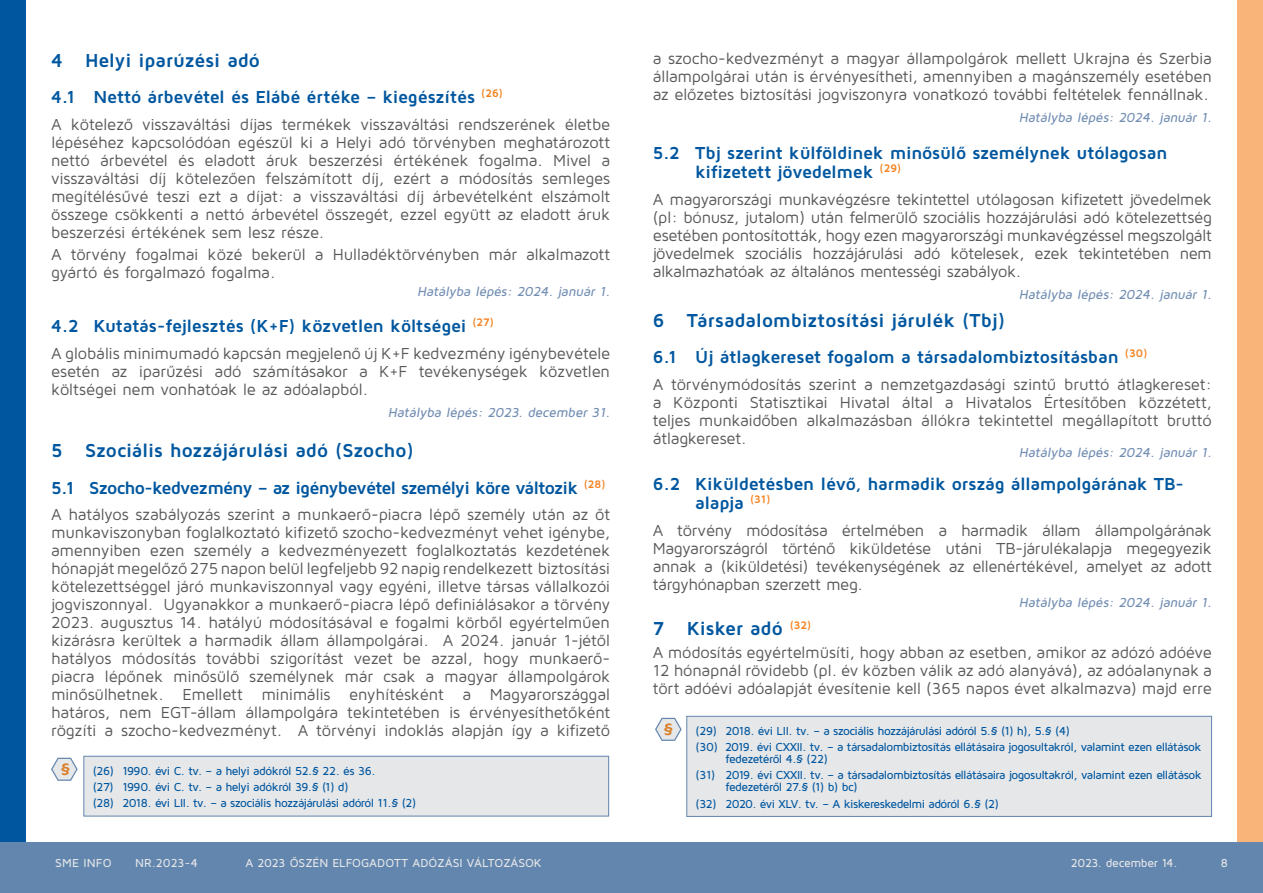
<style>
.page{position:relative;width:1263px;height:893px;background:#fff}
.page>*{position:absolute;margin:0;border:0;box-sizing:border-box;transform-origin:0 0}
.Heading_2{font:700 19.5px "Maven Pro";letter-spacing:-.005em;color:#01579f}
.Heading_3a_blue{font:700 18px/19.5px "Maven Pro";letter-spacing:-.015em;color:#01579f}
.Heading_3a_blue-2{font:700 18px "Maven Pro";letter-spacing:-.045em;color:#01579f}
.Body_text{font:16.5px/18px "Maven Pro";letter-spacing:-.015em;color:#57585a;text-align:justify}
.Hataélyba_lépés{font:italic 500 13.5px "Maven Pro";letter-spacing:-.02em;color:#728eb3}
.Footnote_text_blue{font:500 12px/12px "Maven Pro";letter-spacing:-.045em;color:#01579f}
.t1{font:500 12px "Maven Pro";letter-spacing:-.01em;color:#e6e7e9}
.t2{font:500 12px "Maven Pro";letter-spacing:-.03em;color:#e6e7e9}
</style>
<div class="page">
<div style="left:0;top:842px;width:1263px;height:51px;background:#6386ae"></div>
<div style="left:0;top:0;width:26px;height:842px;background:#01579f"></div>
<div style="left:1237px;top:0;width:26px;height:842px;background:#f9b479"></div>
<svg style="left:51px;top:757px;width:27px;height:24px"></svg>
<div style="left:84px;top:756px;width:525px;height:60px;background:#e6e7e9"></div>
<div style="left:83px;top:756px;width:526px;height:60px;border:1px solid #6386ae"></div>
<svg style="left:655px;top:717px;width:27px;height:24px"></svg>
<div style="left:687px;top:716px;width:524px;height:100px;background:#e6e7e9"></div>
<div style="left:686px;top:716px;width:526px;height:101px;border:1px solid #6386ae"></div>
<p class="Heading_2" style="left:51px;top:48px;width:210px">4 Helyi iparúzési adó</p>
<p class="Heading_3a_blue" style="left:51px;top:86px;width:453px">4.1 Nettó árbevétel és Elábé értéke – kiegészítés <sup>(26)</sup></p>
<p class="Body_text" style="left:51px;top:114px;width:561px">A kötelező visszaváltási díjas termékek visszaváltási rendszerének életbe lépéséhez kapcsolódóan egészül ki a Helyi adó törvényben meghatározott nettó árbevétel és eladott áruk beszerzési értékének fogalma. Mivel a visszaváltási díj kötelezően felszámított díj, ezért a módosítás semleges megítélésűvé teszi ezt a díjat: a visszaváltási díj árbevételként elszámolt összege csökkenti a nettó árbevétel összegét, ezzel együtt az eladott áruk beszerzési értékének sem lesz része.</p>
<p class="Body_text" style="left:51px;top:245px;width:561px">A törvény fogalmai közé bekerül a Hulladéktörvényben már alkalmazott gyártó és forgalmazó fogalma.</p>
<p class="Hataélyba_lépés" style="left:417px;top:283px;width:197px">Hatályba lépés: 2024. január 1.</p>
<p class="Heading_3a_blue" style="left:51px;top:316px;width:444px">4.2 Kutatás-fejlesztés (K+F) közvetlen költségei <sup>(27)</sup></p>
<p class="Body_text" style="left:51px;top:343px;width:561px">A globális minimumadó kapcsán megjelenő új K+F kedvezmény igénybevétele esetén az iparűzési adó számításakor a K+F tevékenységek közvetlen költségei nem vonhatóak le az adóalapból.</p>
<p class="Hataélyba_lépés" style="left:388px;top:404px;width:227px">Hatályba lépés: 2023. december 31.</p>
<p class="Heading_2" style="left:51px;top:438px;width:364px">5 Szociális hozzájárulási adó (Szocho)</p>
<p class="Heading_3a_blue-2" style="left:51px;top:476px;width:556px">5.1 Szocho-kedvezmény – az igénybevétel személyi köre változik <sup>(28)</sup></p>
<p class="Body_text" style="left:51px;top:505px;width:561px">A hatályos szabályozás szerint a munkaerő-piacra lépő személy után az őt munkaviszonyban foglalkoztató kifizető szocho-kedvezményt vehet igénybe, amennyiben ezen személy a kedvezményezett foglalkoztatás kezdetének hónapját megelőző 275 napon belül legfeljebb 92 napig rendelkezett biztosítási kötelezettséggel járó munkaviszonnyal vagy egyéni, illetve társas vállalkozói jogviszonnyal. Ugyanakkor a munkaerő-piacra lépő definiálásakor a törvény 2023. augusztus 14. hatályú módosításával e fogalmi körből egyértelműen kizárásra kerültek a harmadik állam állampolgárai. A 2024. január 1-jétől hatályos módosítás további szigorítást vezet be azzal, hogy munkaerő&shy;piacra lépőnek minősülő személynek már csak a magyar állampolgárok minősülhetnek. Emellett minimális enyhítésként a Magyarországgal határos, nem EGT-állam állampolgára tekintetében is érvényesíthetőként rögzíti a szocho-kedvezményt. A törvényi indoklás alapján így a kifizető</p>
<p class="Footnote_text_blue" style="left:93px;top:764px;width:284px">(26) 1990. évi C. tv. – a helyi adókról 52.§ 22. és 36.</p>
<p class="Footnote_text_blue" style="left:93px;top:780px;width:257px">(27) 1990. évi C. tv. – a helyi adókról 39.§ (1) d)</p>
<p class="Footnote_text_blue" style="left:93px;top:797px;width:325px">(28) 2018. évi LII. tv. – a szociális hozzájárulási adóról 11.§ (2)</p>
<p class="Body_text" style="left:653px;top:49px;width:561px">a szocho-kedvezményt a magyar állampolgárok mellett Ukrajna és Szerbia állampolgárai után is érvényesítheti, amennyiben a magánszemély esetében az előzetes biztosítási jogviszonyra vonatkozó további feltételek fennállnak.</p>
<p class="Hataélyba_lépés" style="left:1019px;top:109px;width:197px">Hatályba lépés: 2024. január 1.</p>
<p class="Heading_3a_blue" style="left:695px;top:142px;width:474px;text-indent:-43px">5.2 Tbj szerint külföldinek minősülő személynek utólagosan kifizetett jövedelmek <sup>(29)</sup></p>
<p class="Body_text" style="left:653px;top:190px;width:561px">A magyarországi munkavégzésre tekintettel utólagosan kifizetett jövedelmek (pl: bónusz, jutalom) után felmerülő szociális hozzájárulási adó kötelezettség esetében pontosították, hogy ezen magyarországi munkavégzéssel megszolgált jövedelmek szociális hozzájárulási adó kötelesek, ezek tekintetében nem alkalmazhatóak az általános mentességi szabályok.</p>
<p class="Hataélyba_lépés" style="left:1019px;top:286px;width:197px">Hatályba lépés: 2024. január 1.</p>
<p class="Heading_2" style="left:653px;top:308px;width:354px">6 Társadalombiztosítási járulék (Tbj)</p>
<p class="Heading_3a_blue" style="left:653px;top:347px;width:496px">6.1 Új átlagkereset fogalom a társadalombiztosításban <sup>(30)</sup></p>
<p class="Body_text" style="left:653px;top:375px;width:561px">A törvénymódosítás szerint a nemzetgazdasági szintű bruttó átlagkereset: a Központi Statisztikai Hivatal által a Hivatalos Értesítőben közzétett, teljes munkaidőben alkalmazásban állókra tekintettel megállapított bruttó átlagkereset.</p>
<p class="Hataélyba_lépés" style="left:1019px;top:444px;width:197px">Hatályba lépés: 2024. január 1.</p>
<p class="Heading_3a_blue" style="left:695px;top:473px;width:490px;text-indent:-43px">6.2 Kiküldetésben lévő, harmadik ország állampolgárának TB&shy;alapja <sup>(31)</sup></p>
<p class="Body_text" style="left:653px;top:520px;width:561px">A törvény módosítása értelmében a harmadik állam állampolgárának Magyarországról történő kiküldetése utáni TB-járulékalapja megegyezik annak a (kiküldetési) tevékenységének az ellenértékével, amelyet az adott tárgyhónapban szerzett meg.</p>
<p class="Hataélyba_lépés" style="left:1019px;top:594px;width:197px">Hatályba lépés: 2024. január 1.</p>
<p class="Heading_2" style="left:653px;top:616px;width:160px">7 Kisker adó <sup>(32)</sup></p>
<p class="Body_text" style="left:653px;top:642px;width:561px">A módosítás egyértelmüsíti, hogy abban az esetben, amikor az adózó adóéve 12 hónapnál rövidebb (pl. év közben válik az adó alanyává), az adóalanynak a tört adóévi adóalapját évesítenie kell (365 napos évet alkalmazva) majd erre</p>
<p class="Footnote_text_blue" style="left:696px;top:724px;width:376px">(29) 2018. évi LII. tv. – a szociális hozzájárulási adóról 5.§ (1) h), 5.§ (4)</p>
<p class="Footnote_text_blue" style="left:725px;top:740px;width:477px;text-indent:-30px">(30) 2019. évi CXXII. tv. – a társadalombiztosítás ellátásaira jogosultakról, valamint ezen ellátások fedezetéről 4.§ (22)</p>
<p class="Footnote_text_blue" style="left:725px;top:769px;width:478px;text-indent:-30px">(31) 2019. évi CXXII. tv. – a társadalombiztosítás ellátásaira jogosultakról, valamint ezen ellátások fedezetéről 27.§ (1) b) bc)</p>
<p class="Footnote_text_blue" style="left:696px;top:797px;width:305px">(32) 2020. évi XLV. tv. – A kiskereskedelmi adóról 6.§ (2)</p>
<p class="t1" style="left:55px;top:856px;width:58px">SME INFO</p>
<p class="t1" style="left:135px;top:856px;width:64px">Nr.2023-4</p>
<p class="t1" style="left:246px;top:856px;width:298px">A 2023 őszén ELFOGADOTT ADÓZÁSI VÁLTOZÁSOK</p>
<p class="t2" style="left:1071px;top:856px;width:108px">2023. december 14.</p>
<p class="t1" style="left:1221px;top:856px;width:9px">8</p>
</div>
